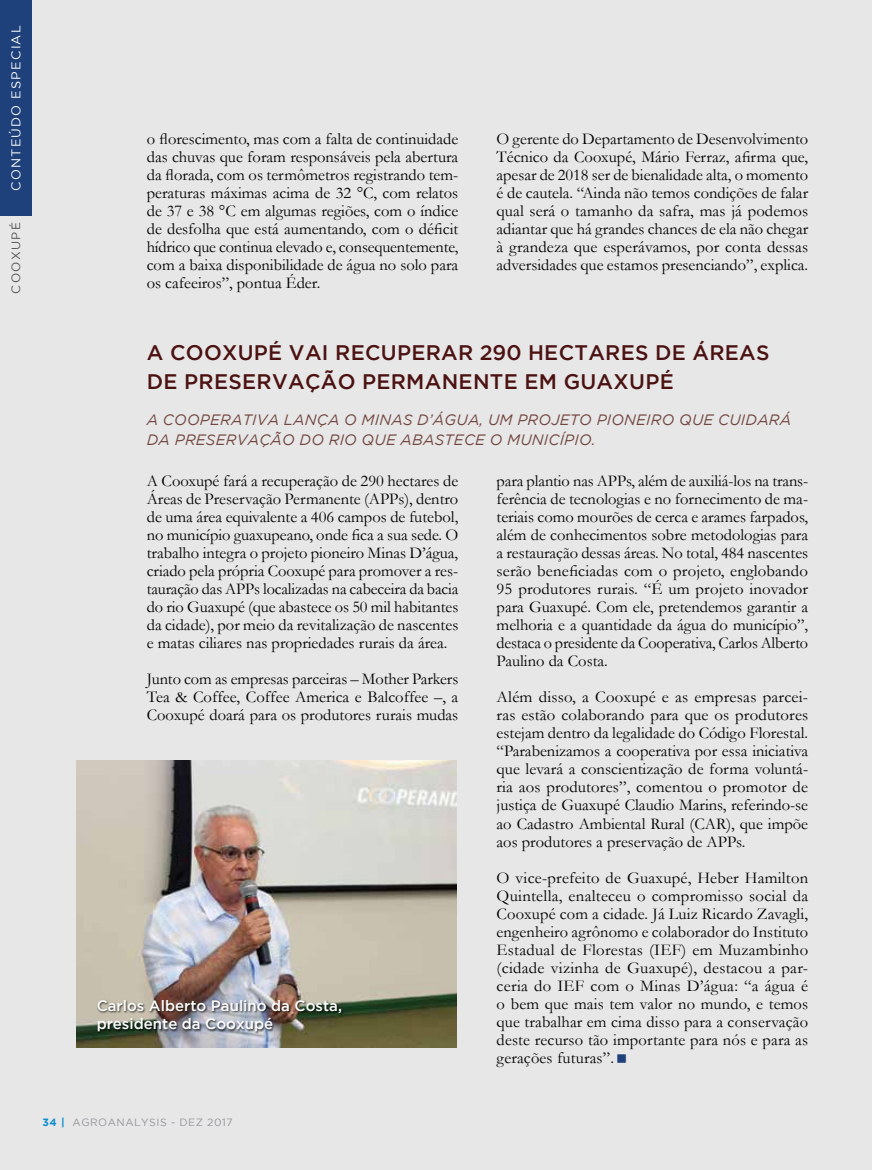
<style>
.page{position:relative;width:872px;height:1170px;background:#fff}
.page>*{position:absolute;margin:0;border:0;box-sizing:border-box;transform-origin:0 0}
.t1{font:500 21px/28.5px "Gotham";letter-spacing:.015em;color:#4b1211}
.t2{font:16.5px/18px "Garamond";color:#000;text-align:justify}
.t3{font:italic 15px/19.5px "Gotham";letter-spacing:.015em;color:#734740}
.t4{font:500 15px/18px "Gotham";color:#fff}
.t5{font:12.75px "Gotham";letter-spacing:.095em;color:#fff}
.t6{font:12px "Gotham";letter-spacing:.115em;color:#515254}
.t7{font:10.5px "Gotham";letter-spacing:.05em;color:#939598}
.s1{font-weight:700;color:#0e8ece}
</style>
<div class="page">
<div style="left:0;top:0;width:872px;height:1169px;background:#e7e7e8"></div>
<div style="left:0;top:0;width:32px;height:216px;background:#1e407b"></div>
<img style="left:77px;top:760px;width:380px;height:286px">
<div style="left:97px;top:999px;width:247px;height:34px;background:#000;opacity:.75"></div>
<p class="t5" style="left:9px;top:191px;width:167px;rotate:-90deg">CONTEÚDO ESPECIAL</p>
<p class="t6" style="left:9px;top:293px;width:73px;rotate:-90deg">COOXUPÉ</p>
<p class="t2" style="left:147px;top:130px;width:313px">o florescimento, mas com a falta de continuidade das chuvas que foram responsáveis pela abertura da florada, com os termômetros registrando tem&shy;peraturas máximas acima de 32 °C, com relatos de 37 e 38 °C em algumas regiões, com o índice de desfolha que está aumentando, com o déficit hídrico que continua elevado e, consequentemente, com a baixa disponibilidade de água no solo para os cafeeiros”, pontua Éder.</p>
<p class="t2" style="left:496px;top:130px;width:313px">O gerente do Departamento de Desenvolvimento Técnico da Cooxupé, Mário Ferraz, afirma que, apesar de 2018 ser de bienalidade alta, o momento é de cautela. “Ainda não temos condições de falar qual será o tamanho da safra, mas já podemos adiantar que há grandes chances de ela não chegar à grandeza que esperávamos, por conta dessas adversidades que estamos presenciando”, explica.</p>
<p class="t1" style="left:147px;top:338px;width:624px">A COOXUPÉ VAI RECUPERAR 290 HECTARES DE ÁREAS<br>DE PRESERVAÇÃO PERMANENTE EM GUAXUPÉ</p>
<p class="t3" style="left:147px;top:410px;width:646px">A COOPERATIVA LANÇA O MINAS D’ÁGUA, UM PROJETO PIONEIRO QUE CUIDARÁ<br>DA PRESERVAÇÃO DO RIO QUE ABASTECE O MUNICÍPIO.</p>
<p class="t2" style="left:147px;top:472px;width:313px">A Cooxupé fará a recuperação de 290 hectares de Áreas de Preservação Permanente (APPs), dentro de uma área equivalente a 406 campos de futebol, no município guaxupeano, onde fica a sua sede. O trabalho integra o projeto pioneiro Minas D’água, criado pela própria Cooxupé para promover a res&shy;tauração das APPs localizadas na cabeceira da bacia do rio Guaxupé (que abastece os 50 mil habitantes da cidade), por meio da revitalização de nascentes e matas ciliares nas propriedades rurais da área.</p>
<p class="t2" style="left:147px;top:670px;width:313px">Junto com as empresas parceiras – Mother Parkers Tea &amp; Coffee, Coffee America e Balcoffee –, a Cooxupé doará para os produtores rurais mudas</p>
<p class="t2" style="left:496px;top:472px;width:313px">para plantio nas APPs, além de auxiliá-los na trans&shy;ferência de tecnologias e no fornecimento de ma&shy;teriais como mourões de cerca e arames farpados, além de conhecimentos sobre metodologias para a restauração dessas áreas. No total, 484 nascentes serão beneficiadas com o projeto, englobando 95 produtores rurais. “É um projeto inovador para Guaxupé. Com ele, pretendemos garantir a melhoria e a quantidade da água do município”, destaca o presidente da Cooperativa, Carlos Alberto Paulino da Costa.</p>
<p class="t2" style="left:496px;top:688px;width:313px">Além disso, a Cooxupé e as empresas parcei&shy;ras estão colaborando para que os produtores estejam dentro da legalidade do Código Florestal. “Parabenizamos a cooperativa por essa iniciativa que levará a conscientização de forma voluntá&shy;ria aos produtores”, comentou o promotor de justiça de Guaxupé Claudio Marins, referindo-se ao Cadastro Ambiental Rural (CAR), que impõe aos produtores a preservação de APPs.</p>
<p class="t2" style="left:496px;top:868px;width:313px">O vice-prefeito de Guaxupé, Heber Hamilton Quintella, enalteceu o compromisso social da Cooxupé com a cidade. Já Luiz Ricardo Zavagli, engenheiro agrônomo e colaborador do Instituto Estadual de Florestas (IEF) em Muzambinho (cidade vizinha de Guaxupé), destacou a par&shy;ceria do IEF com o Minas D’água: “a água é o bem que mais tem valor no mundo, e temos que trabalhar em cima disso para a conservação deste recurso tão importante para nós e para as gerações futuras”.</p>
<p class="t4" style="left:97px;top:996px;width:247px">Carlos Alberto Paulino da Costa, presidente da Cooxupé</p>
<p class="t7" style="left:43px;top:1116px;width:192px"><span class="s1">34 |</span> AGROANALYSIS - DEZ 2017</p>
</div>
